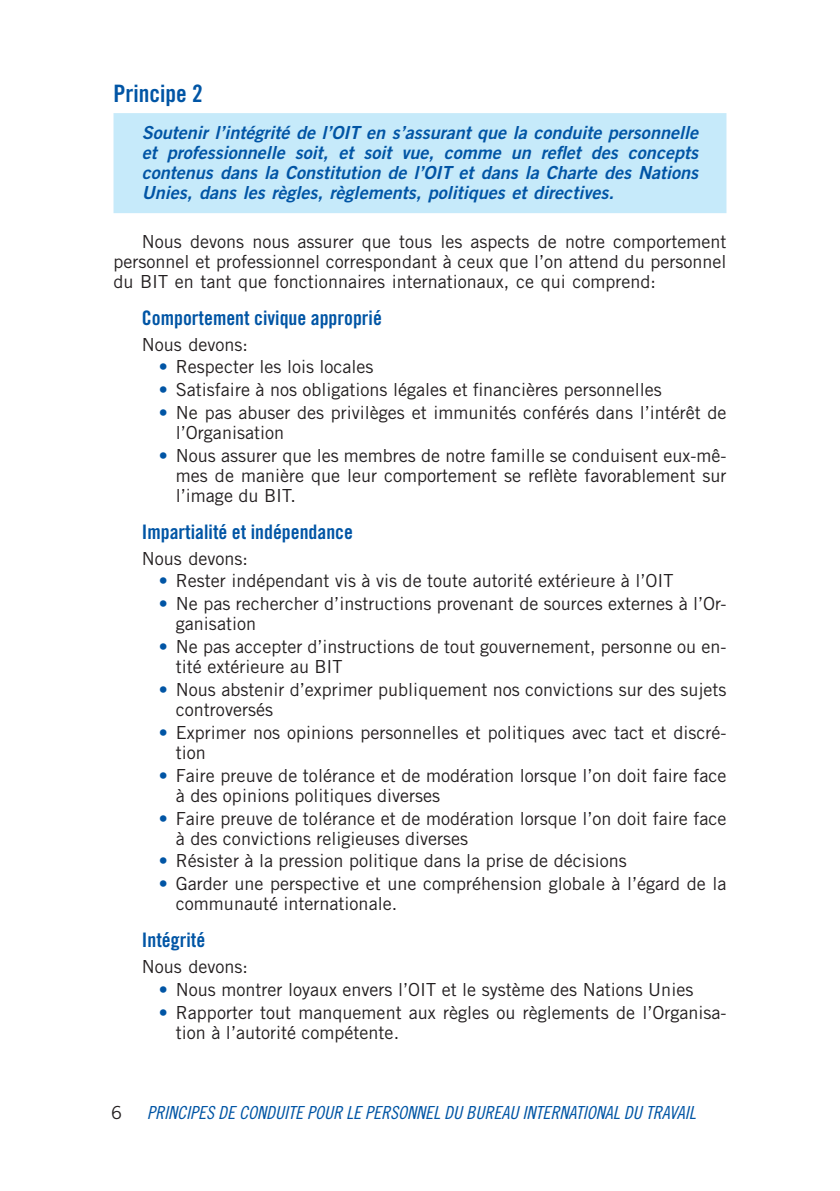
<style>
.page{position:relative;width:840px;height:1191px;background:#fff}
.page>*{position:absolute;margin:0;border:0;box-sizing:border-box;transform-origin:0 0}
.t1{font:24px "Trade Gothic LT Std Bd Cn 20";color:#0155a5}
.t2{font:20px "Trade Gothic LT Std Bd Cn 20";color:#0155a5}
.t3{font:18px/20px "Trade Gothic LT Std";color:#231f20}
.t4{font:18px/20px "Trade Gothic LT Std Bd 2 Obl";color:#0155a5;text-align:justify}
.t5{font:18px "Trade Gothic LT Std Cn 18 Obl";color:#0155a5}
.s1{color:#0155a5}
</style>
<div class="page">
<div style="left:113px;top:113px;width:613px;height:100px;background:#c6eafa"></div>
<h1 class="t1" style="left:113px;top:79px;width:91px">Principe 2</h1>
<p class="t4" style="left:142px;top:123px;width:557px">Soutenir l’intégrité de l’OIT en s’assurant que la conduite personnelle et professionnelle soit, et soit vue, comme un reflet des concepts contenus dans la Constitution de l’OIT et dans la Charte des Nations Unies, dans les règles, règlements, politiques et directives.</p>
<p class="t3" style="left:113px;top:231px;width:614px;text-align:justify;text-indent:28px">Nous devons nous assurer que tous les aspects de notre comportement personnel et professionnel correspondant à ceux que l’on attend du personnel du BIT en tant que fonctionnaires internationaux, ce qui comprend:</p>
<p class="t2" style="left:142px;top:305px;width:241px">Comportement civique approprié</p>
<p class="t3" style="left:142px;top:334px;width:108px">Nous devons:</p>
<p class="t3" style="left:159px;top:357px;width:216px"><span class="s1">•</span> Respecter les lois locales</p>
<p class="t3" style="left:159px;top:379px;width:504px"><span class="s1">•</span> Satisfaire à nos obligations légales et financières personnelles</p>
<p class="t3" style="left:176px;top:402px;width:551px;text-indent:-17px"><span class="s1">•</span> Ne pas abuser des privilèges et immunités conférés dans l’intérêt de l’Organisation</p>
<p class="t3" style="left:176px;top:445px;width:551px;text-align:justify;text-indent:-17px"><span class="s1">•</span> Nous assurer que les membres de notre famille se conduisent eux-mê&shy;mes de manière que leur comportement se reflète favorablement sur l’image du BIT.</p>
<p class="t2" style="left:142px;top:519px;width:212px">Impartialité et indépendance</p>
<p class="t3" style="left:142px;top:548px;width:108px">Nous devons:</p>
<p class="t3" style="left:159px;top:571px;width:515px"><span class="s1">•</span> Rester indépendant vis à vis de toute autorité extérieure à l’OIT</p>
<p class="t3" style="left:176px;top:593px;width:551px;text-indent:-17px"><span class="s1">•</span> Ne pas rechercher d’instructions provenant de sources externes à l’Or&shy;ganisation</p>
<p class="t3" style="left:176px;top:636px;width:551px;text-indent:-17px"><span class="s1">•</span> Ne pas accepter d’instructions de tout gouvernement, personne ou en&shy;tité extérieure au BIT</p>
<p class="t3" style="left:176px;top:679px;width:551px;text-indent:-17px"><span class="s1">•</span> Nous abstenir d’exprimer publiquement nos convictions sur des sujets controversés</p>
<p class="t3" style="left:176px;top:722px;width:551px;text-indent:-17px"><span class="s1">•</span> Exprimer nos opinions personnelles et politiques avec tact et discré&shy;tion</p>
<p class="t3" style="left:176px;top:765px;width:551px;text-indent:-17px"><span class="s1">•</span> Faire preuve de tolérance et de modération lorsque l’on doit faire face à des opinions politiques diverses</p>
<p class="t3" style="left:176px;top:808px;width:551px;text-indent:-17px"><span class="s1">•</span> Faire preuve de tolérance et de modération lorsque l’on doit faire face à des convictions religieuses diverses</p>
<p class="t3" style="left:159px;top:851px;width:469px"><span class="s1">•</span> Résister à la pression politique dans la prise de décisions</p>
<p class="t3" style="left:176px;top:873px;width:551px;text-indent:-17px"><span class="s1">•</span> Garder une perspective et une compréhension globale à l’égard de la communauté internationale.</p>
<p class="t2" style="left:142px;top:928px;width:65px">Intégrité</p>
<p class="t3" style="left:142px;top:956px;width:108px">Nous devons:</p>
<p class="t3" style="left:159px;top:979px;width:535px"><span class="s1">•</span> Nous montrer loyaux envers l’OIT et le système des Nations Unies</p>
<p class="t3" style="left:176px;top:1002px;width:551px;text-indent:-17px"><span class="s1">•</span> Rapporter tout manquement aux règles ou règlements de l’Organisa&shy;tion à l’autorité compétente.</p>
<p class="t3" style="left:111px;top:1102px;width:12px">6</p>
<p class="t5" style="left:147px;top:1101px;width:550px">PRINCIPES DE CONDUITE POUR LE PERSONNEL DU BUREAU INTERNATIONAL DU TRAVAIL</p>
</div>
